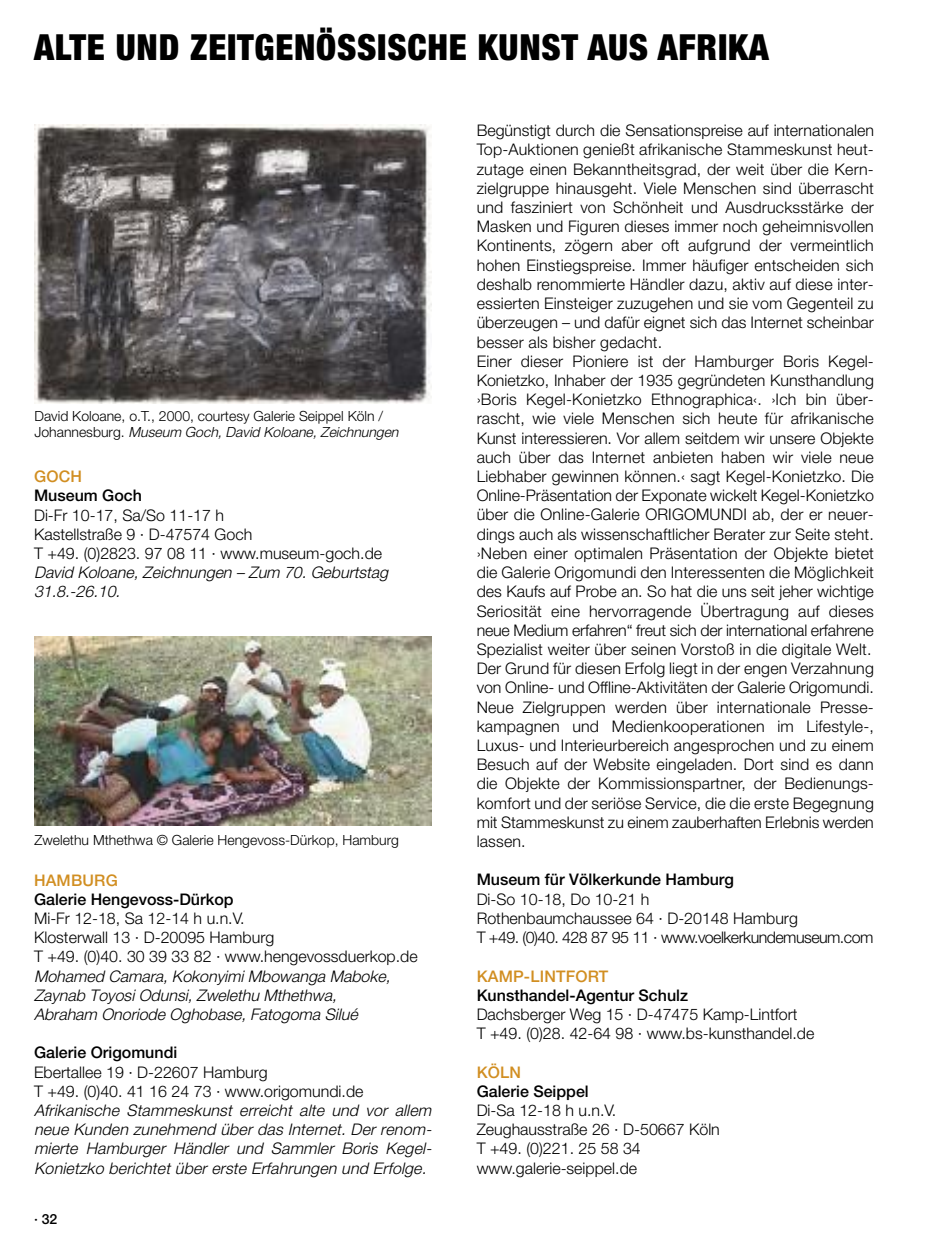
<style>
.page{position:relative;width:942px;height:1248px;background:#fff}
.page>*{position:absolute;margin:0;border:0;box-sizing:border-box;transform-origin:0 0}
.t1{font:900 condensed 36px "Helvetica Neue LT";letter-spacing:.02em;color:#000}
.t2{font:300 16px/19.2px "Helvetica Neue LT";letter-spacing:.01em;color:#000}
.t3{font:italic 300 16px/19.2px "Helvetica Neue LT";letter-spacing:.01em;color:#000}
.t4{font:300 14px/16px "Helvetica Neue LT";color:#000}
.t5{font:500 14px "Helvetica Neue";color:#000}
.s1{font-style:italic}
.s2{font-weight:500;color:#d18e21}
.s3{font-weight:500}
.s4{font-weight:500;font-style:normal;color:#d18e21}
.s5{font-weight:500;font-style:normal}
.s6{font-style:normal}
</style>
<div class="page">
<img style="left:34px;top:636px;width:397px;height:189px">
<img style="left:34px;top:125px;width:397px;height:278px">
<p class="t1" style="left:34px;top:34px;width:736px">ALTE UND ZEITGENÖSSISCHE KUNST AUS AFRIKA</p>
<p class="t4" style="left:34px;top:409px;width:368px">David Koloane, o.T., 2000, courtesy Galerie Seippel Köln /<br>J o h a n n e s b u r g . <span class="s1">Museum Goch, David Koloane, Zeichnungen</span></p>
<p class="t2" style="left:34px;top:468px;width:358px"><span class="s2">GOCH<br></span><span class="s3">Museum Goch<br></span>Di-Fr 10-17, Sa/So 11-17 h<br>Kastellstraße 9 · D-47574 Goch<br>T +49. (0)2823. 97 08 11 · www.museum-goch.de<br><span class="s1">David Koloane, Zeichnungen – Zum 70. Geburtstag<br>31.8.-26.10.</span></p>
<p class="t4" style="left:34px;top:832px;width:366px">Zwelethu Mthethwa © Galerie Hengevoss-Dürkop, Hamburg</p>
<p class="t3" style="left:34px;top:871px;width:385px"><span class="s4">HAMBURG<br></span><span class="s5">Galerie Hengevoss-Dürkop<br></span><span class="s6">Mi-Fr 12-18, Sa 12-14 h u.n.V.<br>Klosterwall 13 · D-20095 Hamburg<br>T +49. (0)40. 30 39 33 82 · www.hengevossduerkop.de </span>Mohamed Camara, Kokonyimi Mbowanga Maboke, Zaynab Toyosi Odunsi, Zwelethu Mthethwa,<br>Abraham Onoriode Oghobase, Fatogoma Silué</p>
<p class="t3" style="left:34px;top:1044px;width:401px"><span class="s5">Galerie Origomundi<br></span><span class="s6">Ebertallee 19 · D-22607 Hamburg<br>T +49. (0)40. 41 16 24 73 · www.origomundi.de </span>Afrikanische Stammeskunst erreicht alte und vor allem neue Kunden zunehmend über das Internet. Der renom&shy;mierte Hamburger Händler und Sammler Boris Kegel-Konietzko berichtet über erste Erfahrungen und Erfolge.</p>
<p class="t5" style="left:34px;top:1213px;width:25px">· 32</p>
<p class="t2" style="left:476px;top:122px;width:398px">Begünstigt durch die Sensationspreise auf internationalen Top-Auktionen genießt afrikanische Stammeskunst heut&shy;zutage einen Bekanntheitsgrad, der weit über die Kern&shy;zielgruppe hinausgeht. Viele Menschen sind überrascht und fasziniert von Schönheit und Ausdrucksstärke der Masken und Figuren dieses immer noch geheimnisvollen Kontinents, zögern aber oft aufgrund der vermeintlich hohen Einstiegspreise. Immer häufiger entscheiden sich deshalb renommierte Händler dazu, aktiv auf diese inter&shy;essierten Einsteiger zuzugehen und sie vom Gegenteil zu überzeugen – und dafür eignet sich das Internet scheinbar besser als bisher gedacht.<br>Einer dieser Pioniere ist der Hamburger Boris Kegel-Konietzko, Inhaber der 1935 gegründeten Kunsthandlung ›Boris Kegel-Konietzko Ethnographica‹. ›Ich bin über&shy;rascht, wie viele Menschen sich heute für afrikanische Kunst interessieren. Vor allem seitdem wir unsere Objekte auch über das Internet anbieten haben wir viele neue Liebhaber gewinnen können.‹ sagt Kegel-Konietzko. Die Online-Präsentation der Exponate wickelt Kegel-Konietzko über die Online-Galerie ORIGOMUNDI ab, der er neuer&shy;dings auch als wissenschaftlicher Berater zur Seite steht. ›Neben einer optimalen Präsentation der Objekte bietet die Galerie Origomundi den Interessenten die Möglichkeit des Kaufs auf Probe an. So hat die uns seit jeher wichtige Seriosität eine hervorragende Übertragung auf dieses neue Medium erfahren“ freut sich der international erfahrene Spezialist weiter über seinen Vorstoß in die digitale Welt.<br>Der Grund für diesen Erfolg liegt in der engen Verzahnung von Online- und Offline-Aktivitäten der Galerie Origomundi.<br>Neue Zielgruppen werden über internationale Presse&shy;kampagnen und Medienkooperationen im Lifestyle-, Luxus- und Interieurbereich angesprochen und zu einem Besuch auf der Website eingeladen. Dort sind es dann die Objekte der Kommissionspartner, der Bedienungs&shy;komfort und der seriöse Service, die die erste Begegnung mit Stammeskunst zu einem zauberhaften Erlebnis werden lassen.</p>
<p class="t2" style="left:476px;top:871px;width:398px"><span class="s3">Museum für Völkerkunde Hamburg<br></span>Di-So 10-18, Do 10-21 h<br>Rothenbaumchaussee 64 · D-20148 Hamburg<br>T +49. (0)40. 428 87 95 11 · www.voelkerkundemuseum.com</p>
<p class="t2" style="left:476px;top:967px;width:339px"><span class="s2">KAMP-LINTFORT<br></span><span class="s3">Kunsthandel-Agentur Schulz<br></span>Dachsberger Weg 15 · D-47475 Kamp-Lintfort<br>T +49. (0)28. 42-64 98 · www.bs-kunsthandel.de</p>
<p class="t2" style="left:476px;top:1063px;width:244px"><span class="s2">KÖLN<br></span><span class="s3">Galerie Seippel<br></span>Di-Sa 12-18 h u.n.V.<br>Zeughausstraße 26 · D-50667 Köln<br>T +49. (0)221. 25 58 34 www.galerie-seippel.de</p>
</div>
